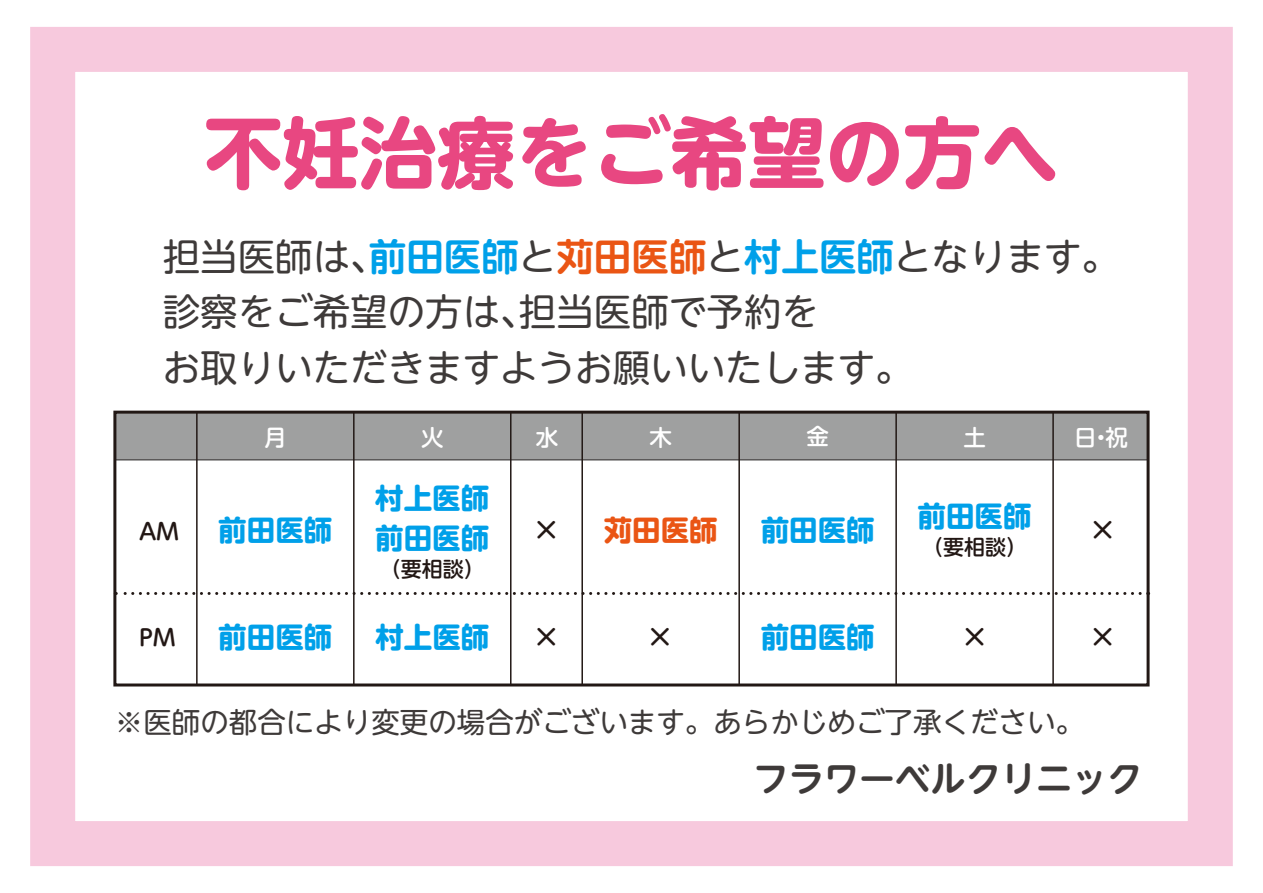
<style>
.page{position:relative;width:1263px;height:893px;background:#fff}
.page>*{position:absolute;margin:0;border:0;box-sizing:border-box;transform-origin:0 0}
.t1{font:700 77.7px "UD Shin M Go Pro";color:#e84781}
.t2{font:37.5px/55.5px "UD Shin M Go Pro";color:#3e3a39}
.t3{font:700 35.4px "UD Shin M Go Pro De";color:#3e3a39}
.t4{font:28.5px "UD Shin M Go Pro";color:#3e3a39}
.t5{font:700 28.5px "UD Shin M Go Pro";color:#00a0e9}
.t6{font:500 28.5px "UD Shin M Go Pro";color:#221714}
.t7{font:700 28.5px "UD Shin M Go Pro";color:#ea5514}
.t8{font:500 22.5px "UD Shin M Go Pro";color:#fff}
.t9{font:500 22.5px "UD Shin M Go Pro";color:#221714}
.t10{font:500 21px "UD Shin M Go Pro";color:#221714}
.s1{font-family:"UD Shin M Go Pro De";font-weight:700;color:#00a0e9}
.s2{font-family:"UD Shin M Go Pro De";font-weight:700;color:#ea5514}
</style>
<div class="page">
<div style="left:115px;top:411px;width:1033px;height:49px;background:#9fa0a0;border:2px solid #595757"></div>
<div style="left:113px;top:411px;width:1036px;height:275px;border:3px solid #221815"></div>
<hr style="left:196px;top:412px;width:2px;height:274px;background:#221815">
<hr style="left:353px;top:412px;width:2px;height:274px;background:#221815">
<hr style="left:510px;top:412px;width:1px;height:274px;background:#221815">
<hr style="left:581px;top:412px;width:2px;height:274px;background:#221815">
<hr style="left:738px;top:412px;width:2px;height:274px;background:#221815">
<hr style="left:895px;top:412px;width:2px;height:274px;background:#221815">
<svg style="left:115px;top:592px;width:1025px;height:3px"></svg>
<hr style="left:1052px;top:412px;width:2px;height:274px;background:#221815">
<div style="left:30px;top:27px;width:1203px;height:839px;border:45px solid #f7c9dd"></div>
<h1 class="t1" style="left:204px;top:90px;width:856px">不妊治療をご希望の方へ</h1>
<p class="t2" style="left:163px;top:227px;width:958px">担当医師は、<span class="s1">前田医師</span>と<span class="s2">苅田医師</span>と<span class="s1">村上医師</span>となります。診察をご希望の方は、担当医師で予約を<br>お取りいただきますようお願いいたします。</p>
<p class="t9" style="left:139px;top:513px;width:41px">AM</p>
<p class="t9" style="left:139px;top:619px;width:38px">PM</p>
<p class="t8" style="left:264px;top:419px;width:24px">月</p>
<p class="t5" style="left:218px;top:507px;width:115px">前田医師</p>
<p class="t5" style="left:218px;top:613px;width:115px">前田医師</p>
<p class="t8" style="left:421px;top:419px;width:24px">火</p>
<p class="t5" style="left:375px;top:475px;width:115px">村上医師</p>
<p class="t5" style="left:375px;top:515px;width:115px">前田医師</p>
<p class="t10" style="left:380px;top:551px;width:106px">（要相談）</p>
<p class="t5" style="left:375px;top:613px;width:115px">村上医師</p>
<p class="t8" style="left:536px;top:419px;width:24px">水</p>
<p class="t8" style="left:649px;top:419px;width:24px">木</p>
<p class="t8" style="left:806px;top:419px;width:24px">金</p>
<p class="t8" style="left:963px;top:419px;width:24px">土</p>
<p class="t8" style="left:1074px;top:419px;width:55px">日・祝</p>
<p class="t6" style="left:532px;top:507px;width:30px">×</p>
<p class="t7" style="left:604px;top:507px;width:115px">苅田医師</p>
<p class="t5" style="left:761px;top:507px;width:116px">前田医師</p>
<p class="t5" style="left:918px;top:493px;width:115px">前田医師</p>
<p class="t10" style="left:922px;top:530px;width:106px">（要相談）</p>
<p class="t6" style="left:1088px;top:507px;width:30px">×</p>
<p class="t6" style="left:532px;top:614px;width:30px">×</p>
<p class="t6" style="left:646px;top:614px;width:30px">×</p>
<p class="t5" style="left:761px;top:613px;width:116px">前田医師</p>
<p class="t6" style="left:960px;top:614px;width:30px">×</p>
<p class="t6" style="left:1088px;top:614px;width:30px">×</p>
<p class="t4" style="left:115px;top:699px;width:970px">※医師の都合により変更の場合がございます。あらかじめご了承ください。</p>
<p class="t3" style="left:753px;top:750px;width:391px">フラワーベルクリニック</p>
</div>
